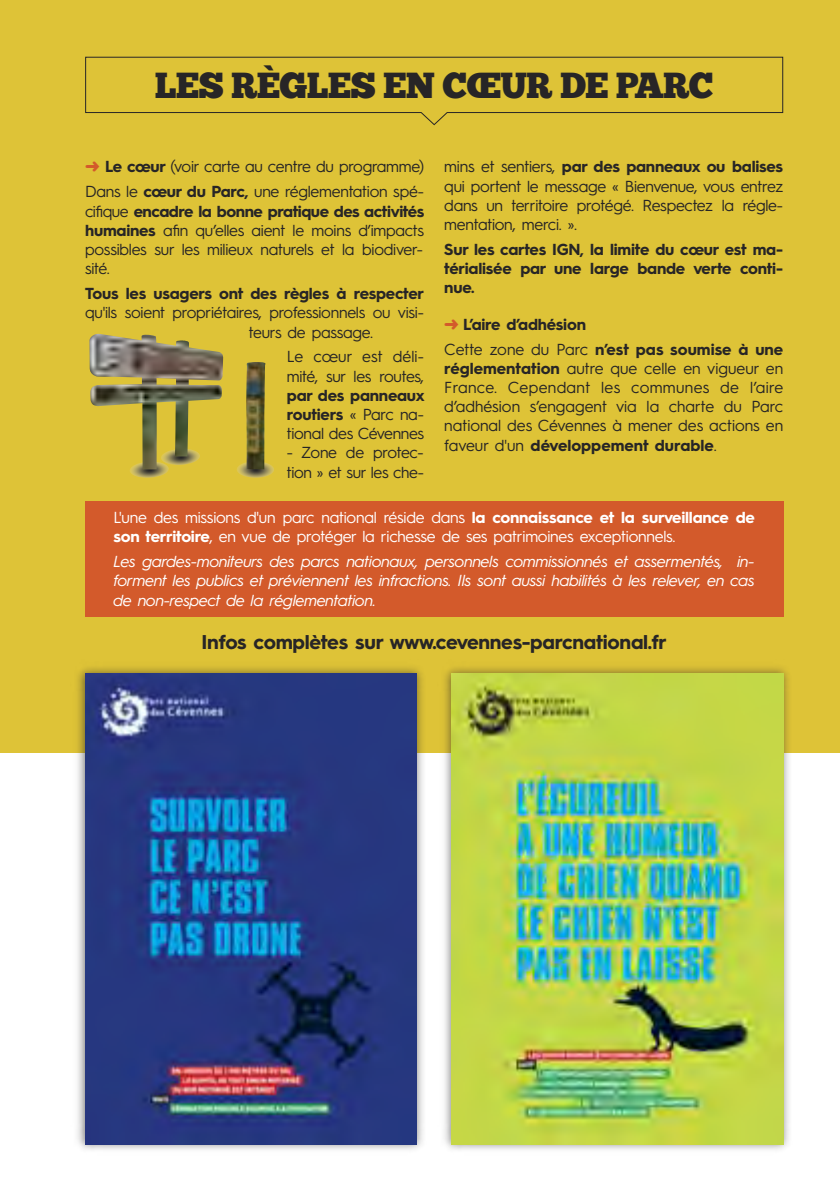
<style>
.page{position:relative;width:840px;height:1191px;background:#fff}
.page>*{position:absolute;margin:0;border:0;box-sizing:border-box;transform-origin:0 0}
.t1{font:36px "Chunk Five Ex";letter-spacing:-.025em;color:#272526}
.t2{font:700 20px "Hurme Geometric Sans 3";letter-spacing:-.015em;color:#272526}
.t3{font:16px/19.2px "Hurme Geometric Sans 3";letter-spacing:-.015em;color:#272526;text-align:justify}
.t4{font:italic 16px/19.2px "Hurme Geometric Sans 3";letter-spacing:-.015em;color:#fff;text-align:justify}
.t5{font:16px/19.2px "Hurme Geometric Sans 3";letter-spacing:-.015em;color:#fff}
.t6{font:700 16px/19.2px "Hurme Geometric Sans 3";letter-spacing:-.015em;color:#272526;text-align:justify}
.s1{color:#d35a2b}
.s2{font-weight:700}
</style>
<div class="page">
<div style="left:0;top:0;width:839px;height:753px;background:#dec337"></div>
<div style="left:85px;top:501px;width:697px;height:115px;background:#d35a2b"></div>
<svg style="left:85px;top:57px;width:697px;height:68px"></svg>
<img style="left:77px;top:667px;width:346px;height:483px">
<img style="left:85px;top:673px;width:331px;height:471px">
<img style="left:444px;top:667px;width:345px;height:483px">
<img style="left:451px;top:673px;width:331px;height:471px">
<svg style="left:130px;top:469px;width:39px;height:9px"></svg>
<img style="left:89px;top:333px;width:134px;height:136px">
<svg style="left:237px;top:462px;width:37px;height:16px"></svg>
<img style="left:246px;top:362px;width:19px;height:107px">
<p class="t1" style="left:155px;top:71px;width:560px">LES RÈGLES EN CŒUR DE PARC</p>
<p class="t3" style="left:85px;top:159px;width:340px"><span class="s1">➜</span> <span class="s2">Le cœur</span> (voir carte au centre du programme)</p>
<p class="t3" style="left:85px;top:184px;width:340px">Dans le <span class="s2">cœur du Parc,</span> une réglementation spé&shy;cifique <span class="s2">encadre la bonne pratique des activités humaines</span> afin qu’elles aient le moins d’impacts possibles sur les milieux naturels et la biodiver&shy;sité.</p>
<p class="t6" style="left:85px;top:286px;width:340px">Tous les usagers ont des règles à respecter</p>
<p class="t3" style="left:85px;top:305px;width:340px">qu'ils soient propriétaires, professionnels ou visi-</p>
<p class="t3" style="left:249px;top:324px;width:126px">teurs de passage.</p>
<p class="t3" style="left:287px;top:349px;width:139px">Le cœur est déli&shy;mité, sur les routes, <span class="s2">par des panneaux routiers</span> « Parc na&shy;tional des Cévennes</p>
<p class="t3" style="left:287px;top:445px;width:138px">- Zone de protec&shy;tion » et sur les che-</p>
<p class="t3" style="left:444px;top:159px;width:340px">mins et sentiers, <span class="s2">par des panneaux ou balises </span>qui portent le message « Bienvenue, vous entrez dans un territoire protégé. Respectez la régle&shy;mentation, merci. ».</p>
<p class="t6" style="left:444px;top:241px;width:340px">Sur les cartes IGN, la limite du cœur est ma&shy;térialisée par une large bande verte conti&shy;nue.</p>
<p class="t6" style="left:444px;top:316px;width:143px"><span class="s1">➜</span> L’aire d’adhésion</p>
<p class="t3" style="left:444px;top:341px;width:340px">Cette zone du Parc <span class="s2">n’est pas soumise à une réglementation</span> autre que celle en vigueur en France. Cependant les communes de l’aire d’adhésion s’engagent via la charte du Parc national des Cévennes à mener des actions en faveur d'un <span class="s2">développement durable</span>.</p>
<p class="t5" style="left:113px;top:510px;width:642px">L'une des missions d'un parc national réside dans <span class="s2">la connaissance et la surveillance de son territoire</span>, en vue de protéger la richesse de ses patrimoines exceptionnels.</p>
<p class="t4" style="left:113px;top:554px;width:642px">Les gardes-moniteurs des parcs nationaux, personnels commissionnés et assermentés, in&shy;forment les publics et préviennent les infractions. Ils sont aussi habilités à les relever, en cas de non-respect de la réglementation.</p>
<p class="t2" style="left:201px;top:635px;width:466px">Infos complètes sur www.cevennes-parcnational.fr</p>
</div>
